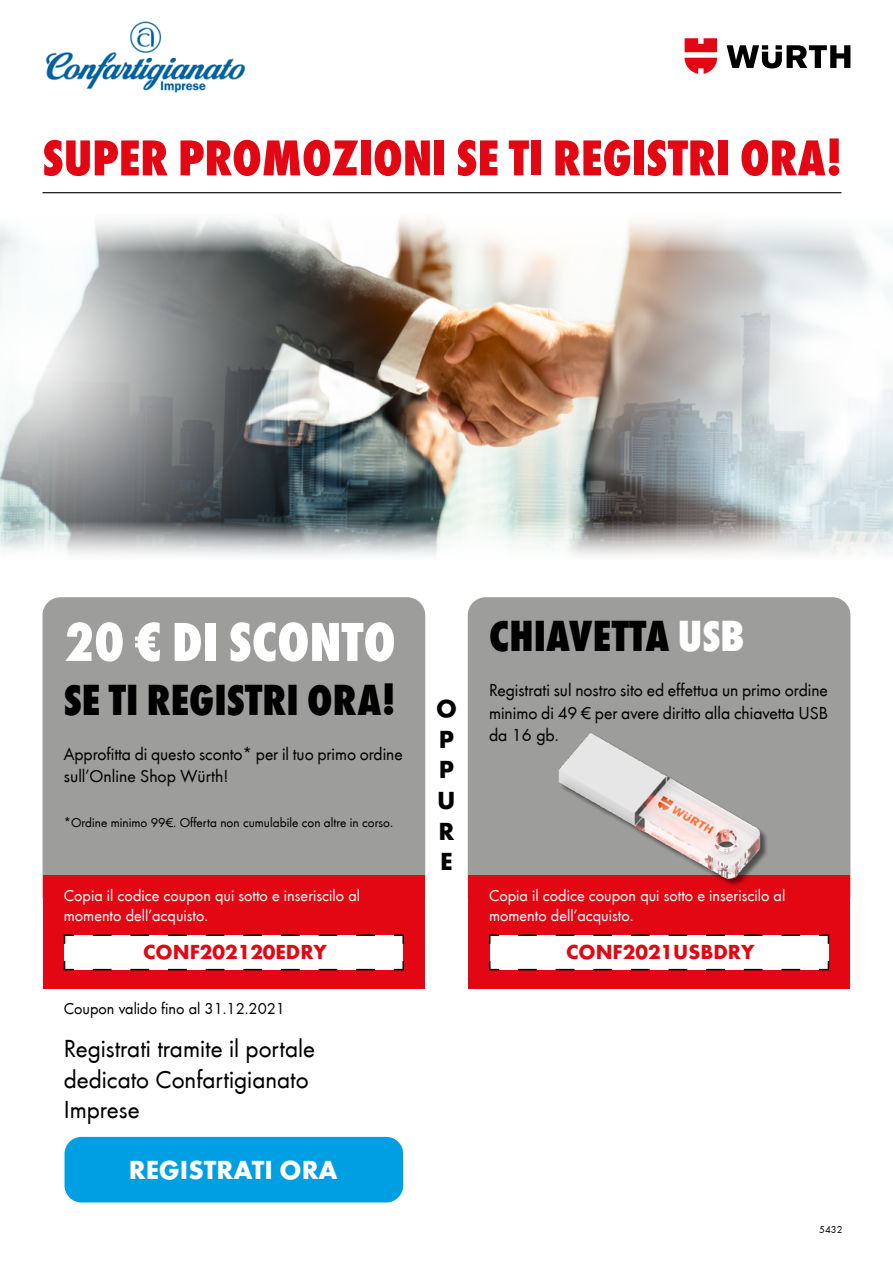
<style>
.page{position:relative;width:893px;height:1263px;background:#fff}
.page>*{position:absolute;margin:0;border:0;box-sizing:border-box;transform-origin:0 0}
.t1{font:57px "Wuerth Extra Bold Cond Caps";color:#fff}
.t2{font:800 condensed 52.5px "Wuerth";color:#e30613}
.t3{font:45px "Wuerth Extra Bold Cond Caps";color:#000}
.t4{font:700 27px "Wuerth";color:#fff}
.t5{font:25.5px/30.6px "Wuerth";color:#000}
.t6{font:700 25.5px/30.6px "Wuerth";color:#000;text-align:justify}
.t7{font:700 21px "Wuerth";color:#e30613}
.t8{font:18px/22.5px "Wuerth";color:#000}
.t9{font:16.5px/19.2px "Wuerth";color:#fff}
.t10{font:16.5px "Wuerth";color:#000}
.t11{font:13.5px "Wuerth";color:#000}
.t12{font:10.5px "Wuerth";color:#000}
.s1{color:#fff}
</style>
<div class="page">
<svg style="left:727px;top:45px;width:123px;height:23px"></svg>
<svg style="left:685px;top:38px;width:32px;height:36px"></svg>
<div style="left:43px;top:597px;width:382px;height:316px;background:#9d9d9c;border-radius:18px"></div>
<div style="left:468px;top:597px;width:382px;height:316px;background:#9d9d9c;border-radius:18px"></div>
<img style="left:45px;top:21px;width:201px;height:72px">
<hr style="left:43px;top:192px;width:798px;height:1px;background:#000">
<div style="left:43px;top:875px;width:381px;height:114px;background:#e30613"></div>
<div style="left:468px;top:875px;width:382px;height:114px;background:#e30613"></div>
<svg style="left:63px;top:934px;width:341px;height:37px"></svg>
<div style="left:65px;top:1137px;width:338px;height:65px;background:#009fe3;border-radius:17px"></div>
<svg style="left:489px;top:934px;width:341px;height:37px"></svg>
<div style="left:560px;top:734px;width:209px;height:153px;background:#000;opacity:.5"></div>
<img style="left:558px;top:733px;width:207px;height:148px">
<img style="left:0;top:219px;width:893px;height:337px">
<h2 class="t2" style="left:43px;top:121px;width:801px">SUPER PROMOZIONI SE TI REGISTRI ORA!</h2>
<h1 class="t1" style="left:64px;top:602px;width:333px">20 € DI SCONTO</h1>
<h3 class="t3" style="left:64px;top:668px;width:334px">SE TI REGISTRI ORA!</h3>
<p class="t8" style="left:64px;top:742px;width:340px">Approfitta di questo sconto* per il tuo primo ordine sull’Online Shop Würth!</p>
<p class="t11" style="left:64px;top:814px;width:331px">*Ordine minimo 99€. Offerta non cumulabile con altre in corso.</p>
<h3 class="t6" style="left:436px;top:691px;width:22px">O P P U R E</h3>
<h3 class="t3" style="left:489px;top:605px;width:257px">CHIAVETTA <span class="s1">USB</span></h3>
<p class="t8" style="left:489px;top:678px;width:341px;text-align:justify">Registrati sul nostro sito ed effettua un primo ordine minimo di 49 € per avere diritto alla chiavetta USB da 16 gb.</p>
<p class="t9" style="left:64px;top:885px;width:298px">Copia il codice coupon qui sotto e inseriscilo al momento dell’acquisto.</p>
<p class="t9" style="left:489px;top:885px;width:298px">Copia il codice coupon qui sotto e inseriscilo al momento dell’acquisto.</p>
<p class="t7" style="left:143px;top:937px;width:185px">CONF202120EDRY</p>
<p class="t7" style="left:566px;top:937px;width:190px">CONF2021USBDRY</p>
<p class="t10" style="left:64px;top:997px;width:223px">Coupon valido fino al 31.12.2021</p>
<h3 class="t5" style="left:64px;top:1032px;width:253px">Registrati tramite il portale dedicato Confartigianato<br>Imprese</h3>
<h3 class="t4" style="left:129px;top:1150px;width:210px">REGISTRATI ORA</h3>
<p class="t12" style="left:819px;top:1222px;width:25px">5432</p>
</div>
